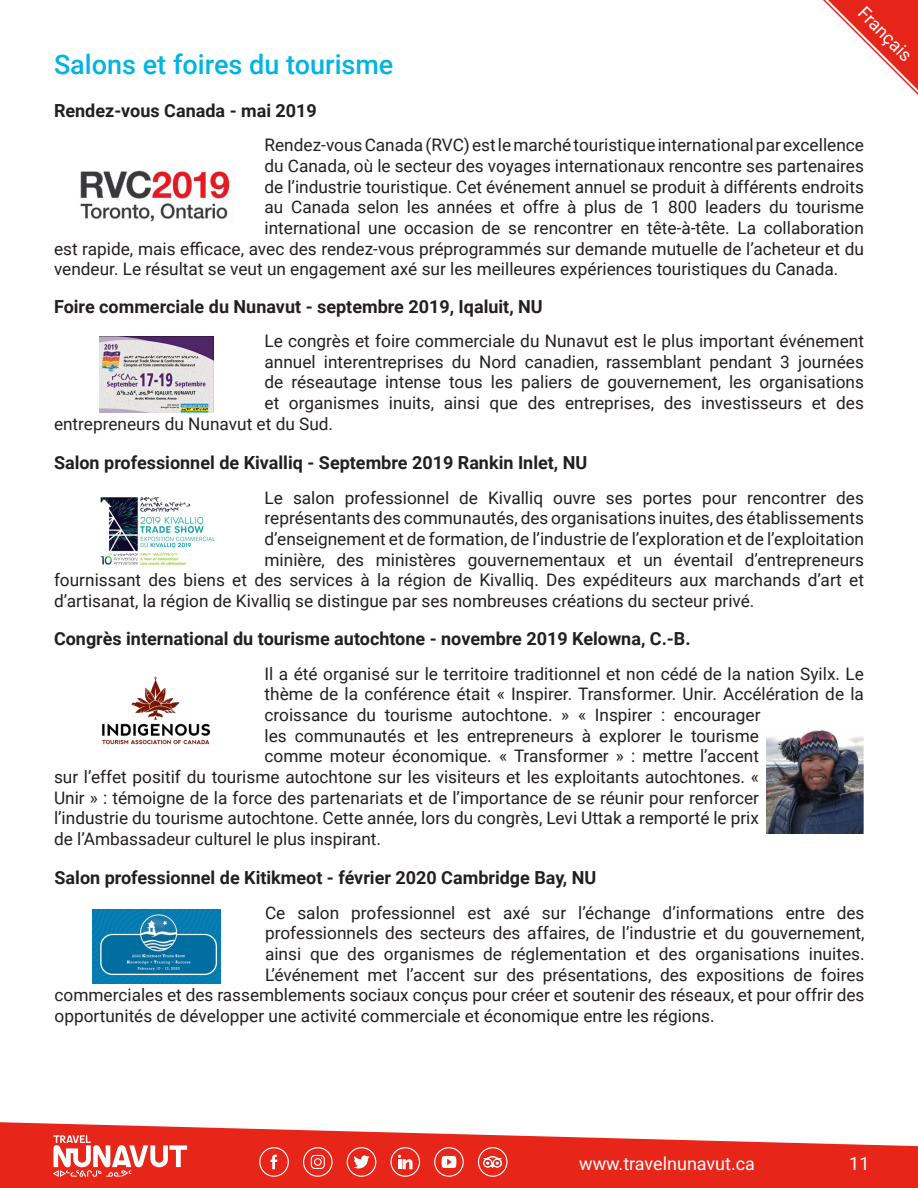
<style>
.page{position:relative;width:918px;height:1188px;background:#fff}
.page>*{position:absolute;margin:0;border:0;box-sizing:border-box;transform-origin:0 0}
.Body_text{font:500 27px "Roboto";color:#00b4e3}
.Body_text-2{font:700 18px "Roboto";color:#231f20}
.t1{font:18px "Roboto";color:#fff}
.Body_text-3{font:17.25px "Roboto";color:#231f20}
</style>
<div class="page">
<svg style="left:0;top:1122px;width:918px;height:66px;fill:#e72519"></svg>
<svg style="left:53px;top:1135px;width:134px;height:42px"></svg>
<div style="left:259px;top:1147px;width:30px;height:30px;border:1px solid #fff;border-radius:50%"></div>
<svg style="left:270px;top:1155px;width:8px;height:14px"></svg>
<div style="left:303px;top:1147px;width:30px;height:30px;border:1px solid #fff;border-radius:50%"></div>
<svg style="left:311px;top:1155px;width:14px;height:14px"></svg>
<div style="left:347px;top:1147px;width:29px;height:30px;border:1px solid #fff;border-radius:50%"></div>
<svg style="left:353px;top:1155px;width:17px;height:13px"></svg>
<div style="left:390px;top:1147px;width:30px;height:30px;border:1px solid #fff;border-radius:50%"></div>
<svg style="left:398px;top:1155px;width:15px;height:14px"></svg>
<div style="left:434px;top:1147px;width:30px;height:30px;border:1px solid #fff;border-radius:50%"></div>
<svg style="left:442px;top:1156px;width:14px;height:12px"></svg>
<div style="left:478px;top:1147px;width:30px;height:30px;border:1px solid #fff;border-radius:50%"></div>
<img style="left:484px;top:1156px;width:18px;height:12px">
<svg style="left:823px;top:0;width:95px;height:95px"></svg>
<img style="left:80px;top:170px;width:150px;height:52px">
<img style="left:99px;top:336px;width:114px;height:77px">
<img style="left:100px;top:497px;width:115px;height:69px">
<img style="left:92px;top:909px;width:128px;height:75px">
<img style="left:102px;top:676px;width:109px;height:69px">
<img style="left:767px;top:730px;width:97px;height:103px">
<p class="t1" style="left:870px;top:1px;width:70px;rotate:45deg">Français</p>
<p class="Body_text" style="left:54px;top:46px;width:341px">Salons et foires du tourisme</p>
<p class="Body_text-2" style="left:54px;top:98px;width:264px">Rendez-vous Canada - mai 2019</p>
<p class="Body_text-3" style="left:265px;top:133px;width:601px">Rendez-vous Canada (RVC) est le marché touristique international par excellence</p>
<p class="Body_text-3" style="left:265px;top:154px;width:601px">du Canada, où le secteur des voyages internationaux rencontre ses partenaires</p>
<p class="Body_text-3" style="left:265px;top:174px;width:601px">de l’industrie touristique. Cet événement annuel se produit à différents endroits</p>
<p class="Body_text-3" style="left:265px;top:195px;width:601px">au Canada selon les années et offre à plus de 1 800 leaders du tourisme</p>
<p class="Body_text-3" style="left:265px;top:216px;width:601px">international une occasion de se rencontrer en tête-à-tête. La collaboration</p>
<p class="Body_text-3" style="left:54px;top:236px;width:811px">est rapide, mais efficace, avec des rendez-vous préprogrammés sur demande mutuelle de l’acheteur et du</p>
<p class="Body_text-3" style="left:54px;top:257px;width:786px">vendeur. Le résultat se veut un engagement axé sur les meilleures expériences touristiques du Canada.</p>
<p class="Body_text-2" style="left:54px;top:294px;width:490px">Foire commerciale du Nunavut - septembre 2019, Iqaluit, NU</p>
<p class="Body_text-3" style="left:265px;top:329px;width:601px">Le congrès et foire commerciale du Nunavut est le plus important événement</p>
<p class="Body_text-3" style="left:265px;top:349px;width:601px">annuel interentreprises du Nord canadien, rassemblant pendant 3 journées</p>
<p class="Body_text-3" style="left:265px;top:370px;width:601px">de réseautage intense tous les paliers de gouvernement, les organisations</p>
<p class="Body_text-3" style="left:265px;top:391px;width:601px">et organismes inuits, ainsi que des entreprises, des investisseurs et des</p>
<p class="Body_text-3" style="left:54px;top:411px;width:281px">entrepreneurs du Nunavut et du Sud.</p>
<p class="Body_text-2" style="left:54px;top:450px;width:535px">Salon professionnel de Kivalliq - Septembre 2019 Rankin Inlet, NU</p>
<p class="Body_text-3" style="left:265px;top:485px;width:601px">Le salon professionnel de Kivalliq ouvre ses portes pour rencontrer des</p>
<p class="Body_text-3" style="left:265px;top:506px;width:601px">représentants des communautés, des organisations inuites, des établissements</p>
<p class="Body_text-3" style="left:265px;top:527px;width:601px">d’enseignement et de formation, de l’industrie de l’exploration et de l’exploitation</p>
<p class="Body_text-3" style="left:265px;top:548px;width:601px">minière, des ministères gouvernementaux et un éventail d’entrepreneurs</p>
<p class="Body_text-3" style="left:54px;top:568px;width:812px">fournissant des biens et des services à la région de Kivalliq. Des expéditeurs aux marchands d’art et</p>
<p class="Body_text-3" style="left:54px;top:589px;width:702px">d’artisanat, la région de Kivalliq se distingue par ses nombreuses créations du secteur privé.</p>
<p class="Body_text-2" style="left:54px;top:626px;width:638px">Congrès international du tourisme autochtone - novembre 2019 Kelowna, C.-B.</p>
<p class="Body_text-3" style="left:265px;top:661px;width:601px">Il a été organisé sur le territoire traditionnel et non cédé de la nation Syilx. Le</p>
<p class="Body_text-3" style="left:265px;top:682px;width:601px">thème de la conférence était « Inspirer. Transformer. Unir. Accélération de la</p>
<p class="Body_text-3" style="left:265px;top:703px;width:497px">croissance du tourisme autochtone. » « Inspirer : encourager</p>
<p class="Body_text-3" style="left:265px;top:723px;width:496px">les communautés et les entrepreneurs à explorer le tourisme</p>
<p class="Body_text-3" style="left:265px;top:744px;width:496px">comme moteur économique. « Transformer » : mettre l’accent</p>
<p class="Body_text-3" style="left:54px;top:765px;width:706px">sur l’effet positif du tourisme autochtone sur les visiteurs et les exploitants autochtones. «</p>
<p class="Body_text-3" style="left:54px;top:785px;width:706px">Unir » : témoigne de la force des partenariats et de l’importance de se réunir pour renforcer</p>
<p class="Body_text-3" style="left:54px;top:806px;width:707px">l’industrie du tourisme autochtone. Cette année, lors du congrès, Levi Uttak a remporté le prix</p>
<p class="Body_text-3" style="left:54px;top:827px;width:329px">de l’Ambassadeur culturel le plus inspirant.</p>
<p class="Body_text-2" style="left:55px;top:865px;width:543px">Salon professionnel de Kitikmeot - février 2020 Cambridge Bay, NU</p>
<p class="Body_text-3" style="left:265px;top:900px;width:601px">Ce salon professionnel est axé sur l’échange d’informations entre des</p>
<p class="Body_text-3" style="left:265px;top:921px;width:601px">professionnels des secteurs des affaires, de l’industrie et du gouvernement,</p>
<p class="Body_text-3" style="left:265px;top:942px;width:601px">ainsi que des organismes de réglementation et des organisations inuites.</p>
<p class="Body_text-3" style="left:265px;top:963px;width:601px">L’événement met l’accent sur des présentations, des expositions de foires</p>
<p class="Body_text-3" style="left:55px;top:983px;width:811px">commerciales et des rassemblements sociaux conçus pour créer et soutenir des réseaux, et pour offrir des</p>
<p class="Body_text-3" style="left:55px;top:1004px;width:662px">opportunités de développer une activité commerciale et économique entre les régions.</p>
<p class="t1" style="left:579px;top:1151px;width:177px">www.travelnunavut.ca</p>
<p class="t1" style="left:849px;top:1151px;width:22px">11</p>
</div>
